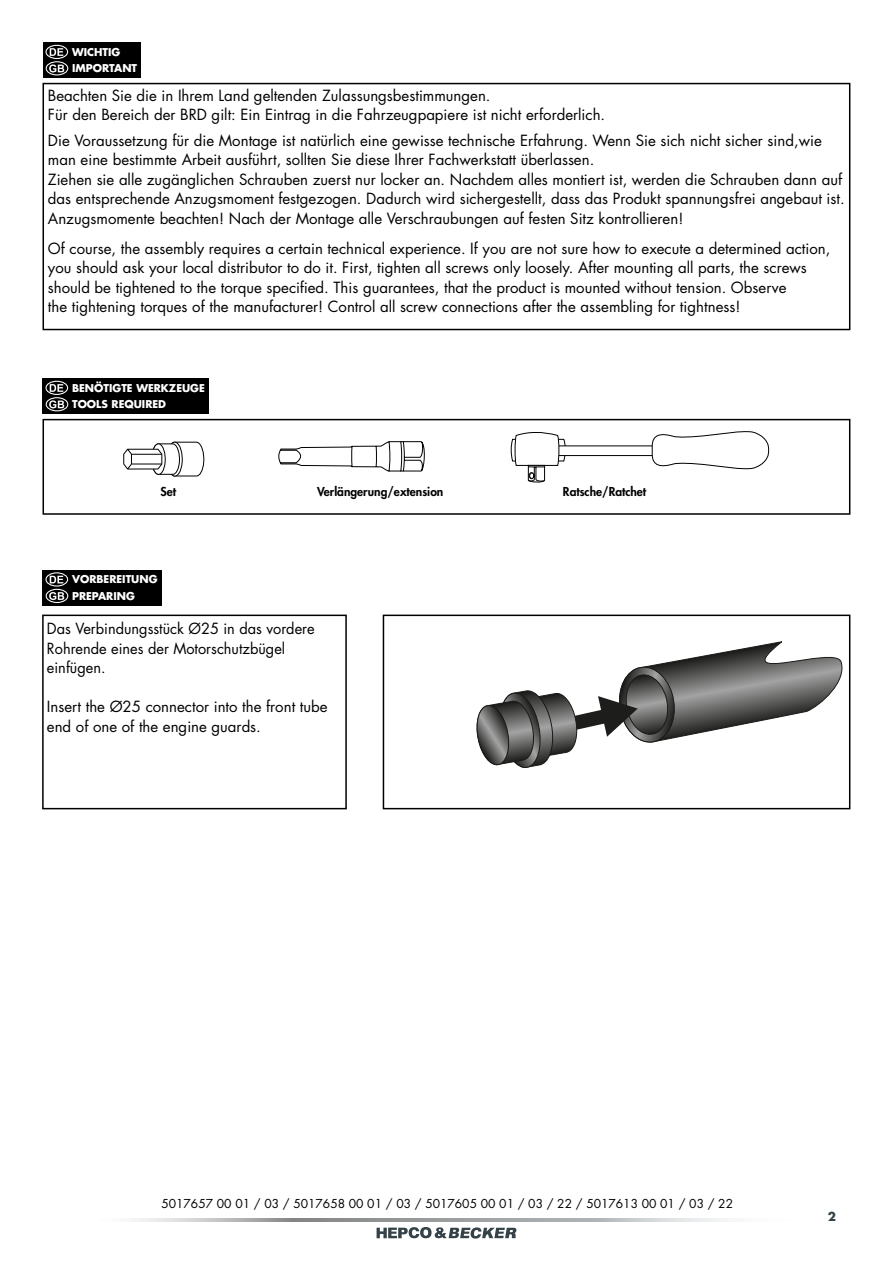
<style>
.page{position:relative;width:893px;height:1263px;background:#fff}
.page>*{position:absolute;margin:0;border:0;box-sizing:border-box;transform-origin:0 0}
.t1{font:15px/19.5px "Futura Std";color:#000}
.t2{font:12px "Futura Std";color:#000}
.t3{font:800 12px "Futura Std";color:#000}
.t4{font:700 12px "Futura Std";color:#354248}
.t5{font:700 10.5px/16.5px "Futura Std";color:#fff}
</style>
<div class="page">
<svg style="left:134px;top:1218px;width:593px;height:3px"></svg>
<svg style="left:377px;top:1227px;width:139px;height:11px"></svg>
<div style="left:43px;top:83px;width:807px;height:247px;border:2px solid #000"></div>
<div style="left:43px;top:43px;width:97px;height:35px;background:#000"></div>
<svg style="left:50px;top:48px;width:13px;height:8px"></svg>
<div style="left:45px;top:45px;width:23px;height:14px;border:1px solid #fff;border-radius:50%"></div>
<svg style="left:49px;top:64px;width:15px;height:8px"></svg>
<div style="left:46px;top:61px;width:22px;height:14px;border:1px solid #fff;border-radius:50%"></div>
<div style="left:42px;top:615px;width:305px;height:194px;border:2px solid #000"></div>
<svg style="left:476px;top:641px;width:367px;height:127px"></svg>
<div style="left:383px;top:615px;width:467px;height:194px;border:2px solid #000"></div>
<div style="left:43px;top:570px;width:119px;height:35px;background:#000"></div>
<svg style="left:50px;top:576px;width:13px;height:7px"></svg>
<div style="left:45px;top:572px;width:23px;height:14px;border:1px solid #fff;border-radius:50%"></div>
<svg style="left:49px;top:592px;width:15px;height:8px"></svg>
<div style="left:46px;top:589px;width:22px;height:14px;border:1px solid #fff;border-radius:50%"></div>
<div style="left:43px;top:419px;width:807px;height:96px;border:2px solid #000"></div>
<svg style="left:278px;top:441px;width:147px;height:31px"></svg>
<div style="left:554px;top:446px;width:101px;height:10px;border:1px solid #000"></div>
<svg style="left:511px;top:432px;width:55px;height:51px"></svg>
<svg style="left:652px;top:431px;width:117px;height:39px"></svg>
<svg style="left:123px;top:441px;width:82px;height:36px"></svg>
<div style="left:43px;top:378px;width:166px;height:36px;background:#000"></div>
<svg style="left:50px;top:384px;width:13px;height:8px"></svg>
<div style="left:45px;top:381px;width:23px;height:14px;border:1px solid #fff;border-radius:50%"></div>
<svg style="left:49px;top:400px;width:15px;height:8px"></svg>
<div style="left:46px;top:397px;width:22px;height:14px;border:1px solid #fff;border-radius:50%"></div>
<p class="t5" style="left:72px;top:43px;width:67px">WICHTIG<br>IMPORTANT</p>
<p class="t1" style="left:48px;top:86px;width:559px">Beachten Sie die in Ihrem Land geltenden Zulassungsbestimmungen.<br>Für den Bereich der BRD gilt: Ein Eintrag in die Fahrzeugpapiere ist nicht erforderlich.</p>
<p class="t1" style="left:48px;top:131px;width:798px">Die Voraussetzung für die Montage ist natürlich eine gewisse technische Erfahrung. Wenn Sie sich nicht sicher sind,wie man eine bestimmte Arbeit ausführt, sollten Sie diese Ihrer Fachwerkstatt überlassen.<br>Ziehen sie alle zugänglichen Schrauben zuerst nur locker an. Nachdem alles montiert ist, werden die Schrauben dann auf das entsprechende Anzugsmoment festgezogen. Dadurch wird sichergestellt, dass das Produkt spannungsfrei angebaut ist.<br>Anzugsmomente beachten! Nach der Montage alle Verschraubungen auf festen Sitz kontrollieren!</p>
<p class="t1" style="left:48px;top:239px;width:784px">Of course, the assembly requires a certain technical experience. If you are not sure how to execute a determined action, you should ask your local distributor to do it. First, tighten all screws only loosely. After mounting all parts, the screws should be tightened to the torque specified. This guarantees, that the product is mounted without tension. Observe<br>the tightening torques of the manufacturer! Control all screw connections after the assembling for tightness!</p>
<p class="t5" style="left:72px;top:379px;width:134px">BENÖTIGTE WERKZEUGE<br>TOOLS REQUIRED</p>
<p class="t3" style="left:161px;top:484px;width:17px">Set</p>
<p class="t3" style="left:317px;top:484px;width:128px">Verlängerung/extension</p>
<p class="t3" style="left:563px;top:484px;width:85px">Ratsche/Ratchet</p>
<p class="t5" style="left:72px;top:571px;width:87px">VORBEREITUNG<br>PREPARING</p>
<p class="t1" style="left:47px;top:619px;width:269px">Das Verbindungsstück Ø25 in das vordere<br>Rohrende eines der Motorschutzbügel einfügen.</p>
<p class="t1" style="left:47px;top:697px;width:282px">Insert the Ø25 connector into the front tube end of one of the engine guards.</p>
<p class="t2" style="left:161px;top:1196px;width:573px">5017657 00 01 / 03 / 5017658 00 01 / 03 / 5017605 00 01 / 03 / 22 / 5017613 00 01 / 03 / 22</p>
<p class="t4" style="left:828px;top:1208px;width:10px">2</p>
</div>
